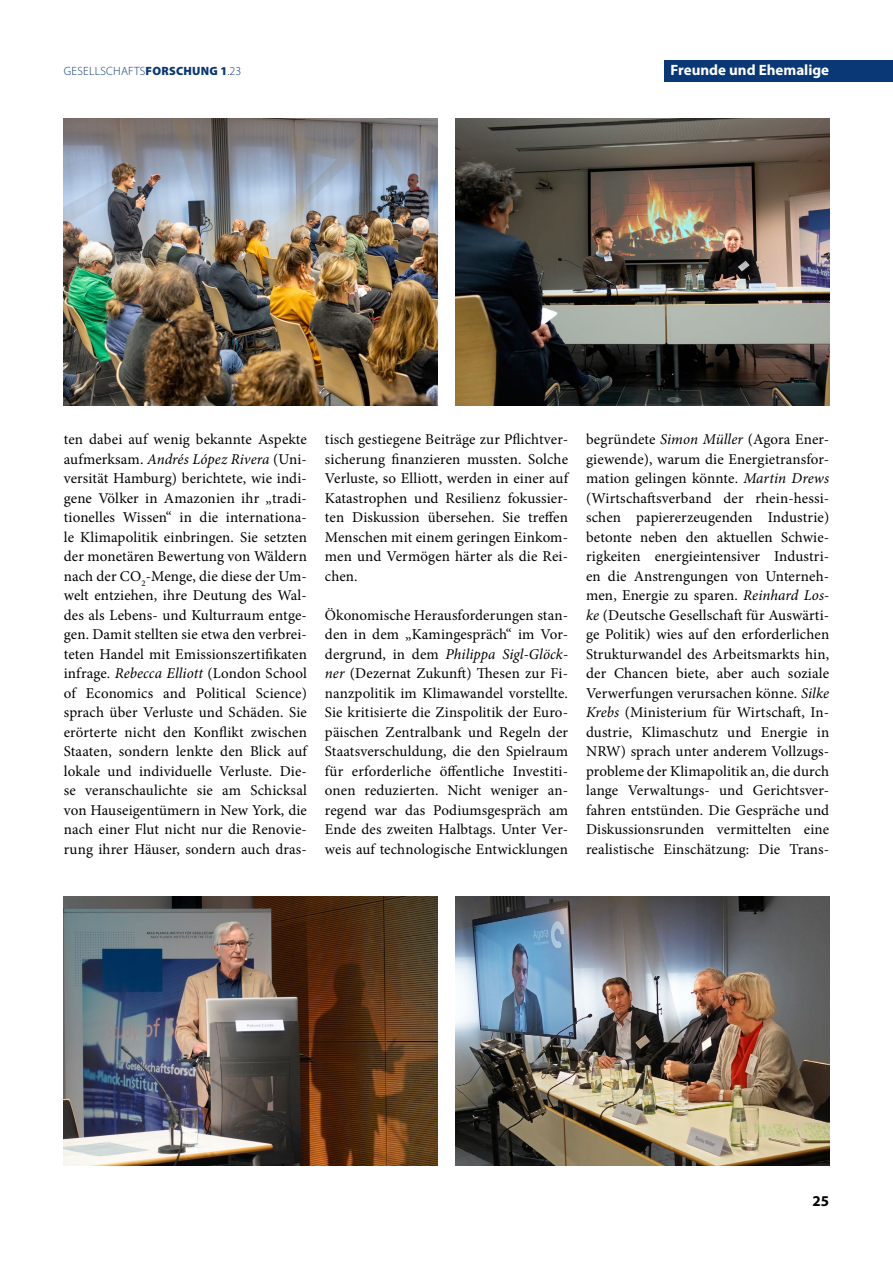
<style>
.page{position:relative;width:893px;height:1263px;background:#fff}
.page>*{position:absolute;margin:0;border:0;box-sizing:border-box;transform-origin:0 0}
.t1{font:15px/19.5px "Minion Pro";letter-spacing:.01em;color:#000;text-align:justify}
.t2{font:700 15px "Myriad Pro";color:#fff}
.t3{font:700 15px "Myriad Pro";color:#000}
.t4{font:300 12px "Myriad Pro";letter-spacing:.02em;color:#0a3776}
.s1{font-weight:900}
.s2{font-style:italic}
</style>
<div class="page">
<img style="left:455px;top:118px;width:374px;height:287px">
<div style="left:664px;top:60px;width:229px;height:22px;background:#0a3776"></div>
<img style="left:455px;top:896px;width:374px;height:269px">
<img style="left:64px;top:896px;width:374px;height:269px">
<img style="left:64px;top:118px;width:374px;height:287px">
<p class="t4" style="left:64px;top:64px;width:179px">GESELLSCHAFTS<span class="s1">FORSCHUNG 1</span>.23</p>
<p class="t2" style="left:671px;top:60px;width:160px">Freunde und Ehemalige</p>
<p class="t1" style="left:64px;top:430px;width:245px">ten dabei auf wenig bekannte Aspekte aufmerksam. <span class="s2">Andrés López Rivera</span> (Uni&shy;versität Hamburg) berichtete, wie indi&shy;gene Völker in Amazonien ihr „tradi&shy;tionelles Wissen“ in die internationa&shy;le Klimapolitik einbringen. Sie setzten der monetären Bewertung von Wäldern nach der CO<sub>2</sub>-Menge, die diese der Um&shy;welt entziehen, ihre Deutung des Wal&shy;des als Lebens- und Kulturraum entge&shy;gen. Damit stellten sie etwa den verbrei&shy;teten Handel mit Emissionszertifikaten infrage. <span class="s2">Rebecca Elliott</span> (London School of Economics and Political Science) sprach über Verluste und Schäden. Sie erörterte nicht den Konflikt zwischen Staaten, sondern lenkte den Blick auf lokale und individuelle Verluste. Die&shy;se veranschaulichte sie am Schicksal von Hauseigentümern in New York, die nach einer Flut nicht nur die Renovie&shy;rung ihrer Häuser, sondern auch dras-</p>
<p class="t1" style="left:325px;top:430px;width:245px">tisch gestiegene Beiträge zur Pflichtver&shy;sicherung finanzieren mussten. Solche Verluste, so Elliott, werden in einer auf Katastrophen und Resilienz fokussier&shy;ten Diskussion übersehen. Sie treffen Menschen mit einem geringen Einkom&shy;men und Vermögen härter als die Rei&shy;chen.</p>
<p class="t1" style="left:325px;top:605px;width:245px">Ökonomische Herausforderungen stan&shy;den in dem „Kamingespräch“ im Vor&shy;dergrund, in dem <span class="s2">Philippa Sigl-Glöck&shy;ner</span> (Dezernat Zukunft) Thesen zur Fi&shy;nanzpolitik im Klimawandel vorstellte.<br>Sie kritisierte die Zinspolitik der Euro&shy;päischen Zentralbank und Regeln der Staatsverschuldung, die den Spielraum für erforderliche öffentliche Investiti&shy;onen reduzierten. Nicht weniger an&shy;regend war das Podiumsgespräch am Ende des zweiten Halbtags. Unter Ver&shy;weis auf technologische Entwicklungen</p>
<p class="t1" style="left:586px;top:430px;width:245px">begründete <span class="s2">Simon Müller</span> (Agora Ener&shy;giewende), warum die Energietransfor&shy;mation gelingen könnte. <span class="s2">Martin Drews </span>(Wirtschaftsverband der rhein-hessi&shy;schen papiererzeugenden Industrie) betonte neben den aktuellen Schwie&shy;rigkeiten energieintensiver Industri&shy;en die Anstrengungen von Unterneh&shy;men, Energie zu sparen. <span class="s2">Reinhard Los&shy;ke</span> (Deutsche Gesellschaft für Auswärti&shy;ge Politik) wies auf den erforderlichen Strukturwandel des Arbeitsmarkts hin, der Chancen biete, aber auch soziale Verwerfungen verursachen könne. <span class="s2">Silke Krebs</span> (Ministerium für Wirtschaft, In&shy;dustrie, Klimaschutz und Energie in NRW) sprach unter anderem Vollzugs&shy;probleme der Klimapolitik an, die durch lange Verwaltungs- und Gerichtsver&shy;fahren entstünden. Die Gespräche und Diskussionsrunden vermittelten eine realistische Einschätzung: Die Trans-</p>
<p class="t3" style="left:812px;top:1191px;width:18px">25</p>
</div>
